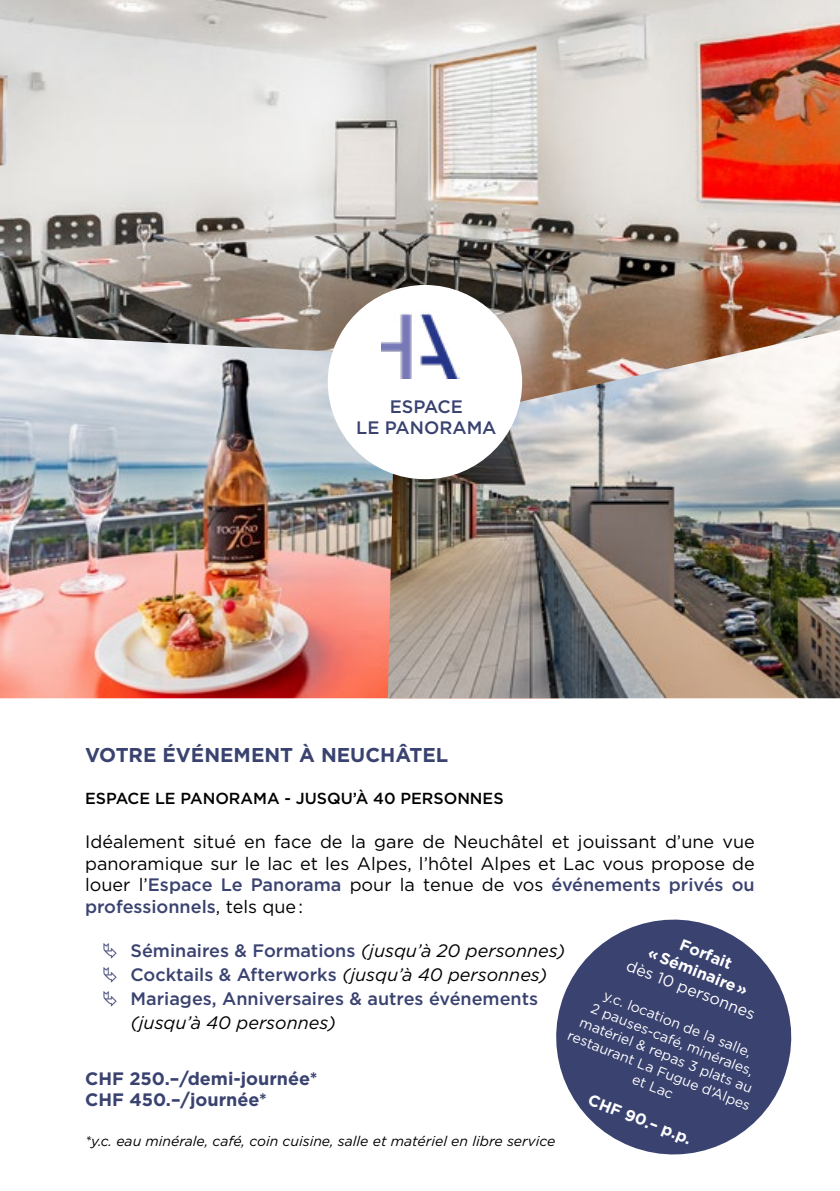
<style>
.page{position:relative;width:840px;height:1191px;background:#fff}
.page>*{position:absolute;margin:0;border:0;box-sizing:border-box;transform-origin:0 0}
.t1{font:700 20px "Gotham";color:#3a4270}
.t2{font:18px/21.6px "Gotham";color:#000;text-align:justify}
.t3{font:500 18px/24px "Gotham";color:#3a4270;text-align:center}
.t4{font:700 18px/21.6px "Gotham";color:#3a4270}
.t5{font:italic 18px "Gotham";color:#000}
.t6{font:500 16px "Gotham";color:#000}
.t7{font:700 16px/19.2px "Gotham";color:#fff;text-align:center}
.t8{font:16px "Gotham";color:#fff}
.t9{font:14px/16.8px "Gotham";color:#fff;text-align:center}
.t10{font:italic 14px "Gotham";color:#000}
.s1{font-weight:500;color:#3a4270}
.s2{font-weight:400;font-style:italic;color:#000}
</style>
<div class="page">
<img style="left:0;top:0;width:839px;height:334px">
<img style="left:0;top:334px;width:387px;height:364px">
<img style="left:387px;top:330px;width:452px;height:368px">
<div style="left:327px;top:285px;width:195px;height:194px;background:#fff;border-radius:50%"></div>
<img style="left:381px;top:313px;width:78px;height:65px">
<svg style="left:556px;top:919px;width:236px;height:236px;fill:#3a4270"></svg>
<p class="t3" style="left:356px;top:395px;width:142px;line-height:21.6px">ESPACE<br>LE PANORAMA</p>
<p class="t1" style="left:85px;top:741px;width:364px">VOTRE ÉVÉNEMENT À NEUCHÂTEL</p>
<p class="t6" style="left:85px;top:787px;width:420px">ESPACE LE PANORAMA - JUSQU’À 40 PERSONNES</p>
<p class="t2" style="left:85px;top:830px;width:670px">Idéalement situé en face de la gare de Neuchâtel et jouissant d’une vue panoramique sur le lac et les Alpes, l’hôtel Alpes et Lac vous propose de louer l’<span class="s1">Espace Le Panorama</span> pour la tenue de vos <span class="s1">événements privés ou professionnels</span>, tels que :</p>
<p class="t3" style="left:130px;top:938px;width:436px;text-align:left">Séminaires &amp; Formations <span class="s2">(jusqu’à 20 personnes)<br></span>Cocktails &amp; Afterworks <span class="s2">(jusqu’à 40 personnes)<br></span>Mariages, Anniversaires &amp; autres événements</p>
<p class="t5" style="left:130px;top:1011px;width:207px">(jusqu’à 40 personnes)</p>
<p class="t4" style="left:85px;top:1067px;width:234px">CHF 250.–/demi-journée*<br>CHF 450.–/journée*</p>
<p class="t10" style="left:85px;top:1132px;width:471px">*y.c. eau minérale, café, coin cuisine, salle et matériel en libre service</p>
<p class="t7" style="left:659px;top:925px;width:107px;rotate:22deg">Forfait<br>« Séminaire »</p>
<p class="t8" style="left:631px;top:954px;width:138px;rotate:22deg">dès 10 personnes</p>
<p class="t9" style="left:590px;top:979px;width:196px;rotate:22deg">y.c. location de la salle,<br>2 pauses-café, minérales, matériel &amp; repas 3 plats au restaurant La Fugue d’Alpes et Lac</p>
<p class="t7" style="left:592px;top:1089px;width:111px;rotate:22deg">CHF 90.– p.p.</p>
</div>
